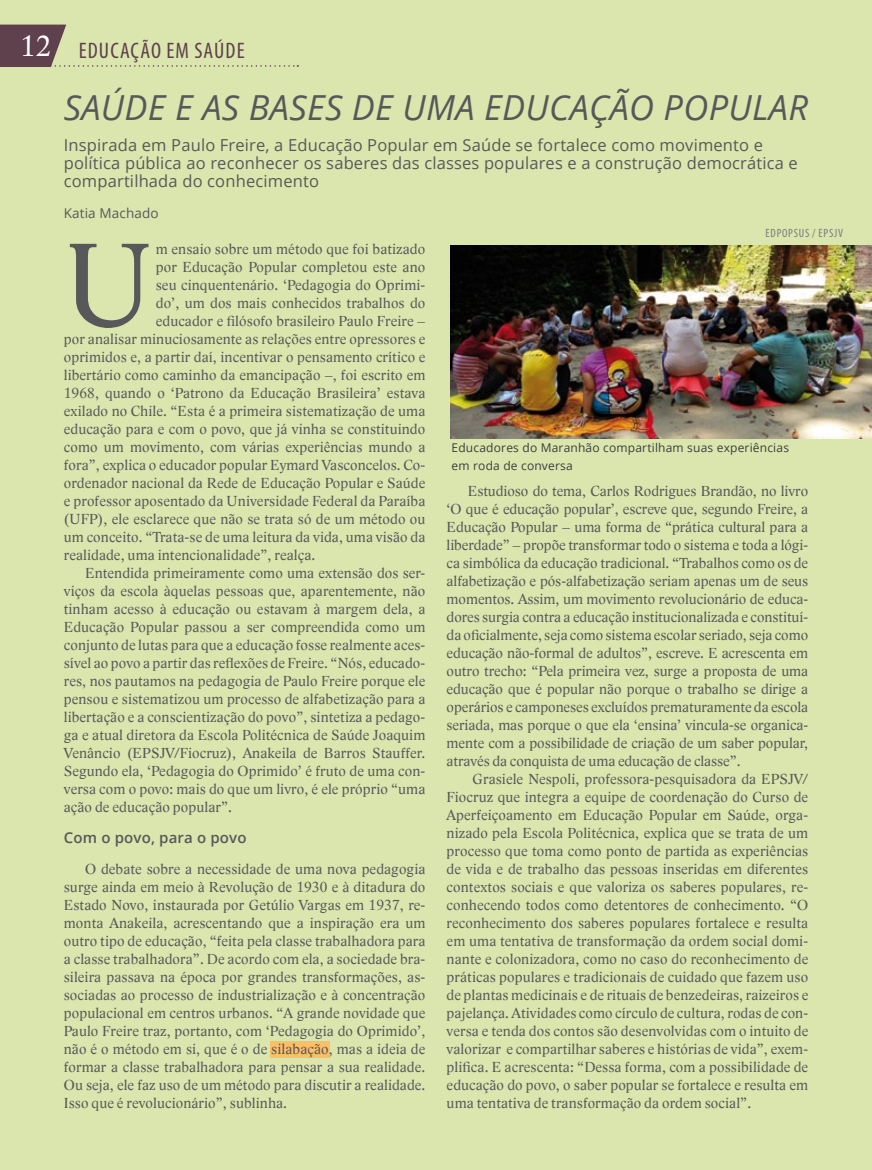
<style>
.page{position:relative;width:872px;height:1170px;background:#fff}
.page>*{position:absolute;margin:0;border:0;box-sizing:border-box;transform-origin:0 0}
.t1{font:121.2px "Lido STFCE";color:#58585a}
.t2{font:italic 34.5px "Open Sans";letter-spacing:.01em;color:#58585a}
.t3{font:30px "Lido STFCE";color:#fff}
.t4{font:condensed 22.5px "Myriad Pro";letter-spacing:.05em;color:#5f404d}
.t5{font:16.5px/18px "Open Sans";letter-spacing:.01em;color:#58585a}
.t6{font:15px/18px "Lido STFCE";letter-spacing:.01em;color:#58585a;text-align:justify}
.t7{font:600 15px "Open Sans";letter-spacing:.01em;color:#58585a}
.t8{font:13.5px "Open Sans";letter-spacing:.01em;color:#58585a}
.t9{font:12px/18px "Open Sans";letter-spacing:.015em;color:#3e3d40}
.t10{font:condensed 12px "Myriad Pro";letter-spacing:.06em;color:#7b7c7e}
</style>
<div class="page">
<div style="left:0;top:0;width:872px;height:1169px;background:#dae6ad"></div>
<svg style="left:0;top:25px;width:298px;height:42px"></svg>
<div style="left:270px;top:1041px;width:59px;height:16px;background:#fac065"></div>
<img style="left:451px;top:245px;width:421px;height:194px">
<h3 class="t3" style="left:20px;top:28px;width:32px">12</h3>
<h3 class="t4" style="left:79px;top:37px;width:157px">EDUCAÇÃO EM SAÚDE</h3>
<h2 class="t2" style="left:64px;top:84px;width:746px">SAÚDE E AS BASES DE UMA EDUCAÇÃO POPULAR</h2>
<p class="t5" style="left:64px;top:135px;width:735px">Inspirada em Paulo Freire, a Educação Popular em Saúde se fortalece como movimento e política pública ao reconhecer os saberes das classes populares e a construção democrática e compartilhada do conhecimento</p>
<p class="t8" style="left:64px;top:203px;width:96px">Katia Machado</p>
<h1 class="t1" style="left:64px;top:213px;width:92px">U</h1>
<p class="t6" style="left:156px;top:240px;width:271px">m ensaio sobre um método que foi batizado</p>
<p class="t10" style="left:765px;top:226px;width:79px">EDPOPSUS / EPSJV</p>
<p class="t6" style="left:156px;top:258px;width:271px">por Educação Popular completou este ano</p>
<p class="t6" style="left:156px;top:276px;width:271px">seu cinquentenário. ‘Pedagogia do Oprimi-</p>
<p class="t6" style="left:156px;top:294px;width:271px">do’, um dos mais conhecidos trabalhos do</p>
<p class="t6" style="left:156px;top:312px;width:271px">educador e filósofo brasileiro Paulo Freire –</p>
<p class="t6" style="left:64px;top:330px;width:363px">por analisar minuciosamente as relações entre opressores e</p>
<p class="t6" style="left:64px;top:348px;width:363px">oprimidos e, a partir daí, incentivar o pensamento crítico e</p>
<p class="t6" style="left:64px;top:366px;width:363px">libertário como caminho da emancipação –, foi escrito em</p>
<p class="t6" style="left:64px;top:384px;width:363px">1968, quando o ‘Patrono da Educação Brasileira’ estava</p>
<p class="t6" style="left:64px;top:402px;width:363px">exilado no Chile. “Esta é a primeira sistematização de uma</p>
<p class="t6" style="left:64px;top:420px;width:363px">educação para e com o povo, que já vinha se constituindo</p>
<p class="t6" style="left:64px;top:438px;width:363px">como um movimento, com várias experiências mundo a</p>
<p class="t6" style="left:64px;top:456px;width:363px">fora”, explica o educador popular Eymard Vasconcelos. Co-</p>
<p class="t6" style="left:64px;top:474px;width:363px">ordenador nacional da Rede de Educação Popular e Saúde</p>
<p class="t6" style="left:64px;top:492px;width:363px">e professor aposentado da Universidade Federal da Paraíba</p>
<p class="t6" style="left:64px;top:510px;width:363px">(UFP), ele esclarece que não se trata só de um método ou</p>
<p class="t6" style="left:64px;top:528px;width:363px">um conceito. “Trata-se de uma leitura da vida, uma visão da</p>
<p class="t6" style="left:64px;top:546px;width:253px">realidade, uma intencionalidade”, realça.</p>
<p class="t6" style="left:85px;top:564px;width:342px">Entendida primeiramente como uma extensão dos ser-</p>
<p class="t6" style="left:64px;top:582px;width:363px">viços da escola àquelas pessoas que, aparentemente, não</p>
<p class="t6" style="left:64px;top:600px;width:363px">tinham acesso à educação ou estavam à margem dela, a</p>
<p class="t6" style="left:64px;top:618px;width:363px">Educação Popular passou a ser compreendida como um</p>
<p class="t6" style="left:64px;top:636px;width:363px">conjunto de lutas para que a educação fosse realmente aces-</p>
<p class="t6" style="left:64px;top:654px;width:363px">sível ao povo a partir das reflexões de Freire. “Nós, educado-</p>
<p class="t6" style="left:64px;top:672px;width:363px">res, nos pautamos na pedagogia de Paulo Freire porque ele</p>
<p class="t6" style="left:64px;top:690px;width:363px">pensou e sistematizou um processo de alfabetização para a</p>
<p class="t6" style="left:64px;top:708px;width:363px">libertação e a conscientização do povo”, sintetiza a pedago-</p>
<p class="t6" style="left:64px;top:726px;width:363px">ga e atual diretora da Escola Politécnica de Saúde Joaquim</p>
<p class="t6" style="left:64px;top:744px;width:363px">Venâncio (EPSJV/Fiocruz), Anakeila de Barros Stauffer.</p>
<p class="t6" style="left:64px;top:762px;width:363px">Segundo ela, ‘Pedagogia do Oprimido’ é fruto de uma con-</p>
<p class="t6" style="left:64px;top:780px;width:363px">versa com o povo: mais do que um livro, é ele próprio “uma</p>
<p class="t6" style="left:64px;top:798px;width:170px">ação de educação popular”.</p>
<p class="t7" style="left:64px;top:827px;width:184px">Com o povo, para o povo</p>
<p class="t6" style="left:64px;top:859px;width:363px;text-indent:21px">O debate sobre a necessidade de uma nova pedagogia surge ainda em meio à Revolução de 1930 e à ditadura do Estado Novo, instaurada por Getúlio Vargas em 1937, re&shy;monta Anakeila, acrescentando que a inspiração era um outro tipo de educação, “feita pela classe trabalhadora para a classe trabalhadora”. De acordo com ela, a sociedade bra&shy;sileira passava na época por grandes transformações, as&shy;sociadas ao processo de industrialização e à concentração populacional em centros urbanos. “A grande novidade que Paulo Freire traz, portanto, com ‘Pedagogia do Oprimido’, não é o método em si, que é o de silabação, mas a ideia de formar a classe trabalhadora para pensar a sua realidade.<br>Ou seja, ele faz uso de um método para discutir a realidade.<br>Isso que é revolucionário”, sublinha.</p>
<p class="t9" style="left:451px;top:438px;width:339px">Educadores do Maranhão compartilham suas experiências em roda de conversa</p>
<p class="t6" style="left:446px;top:482px;width:363px;text-indent:21px">Estudioso do tema, Carlos Rodrigues Brandão, no livro ‘O que é educação popular’, escreve que, segundo Freire, a Educação Popular – uma forma de “prática cultural para a liberdade” – propõe transformar todo o sistema e toda a lógi&shy;ca simbólica da educação tradicional. “Trabalhos como os de alfabetização e pós-alfabetização seriam apenas um de seus momentos. Assim, um movimento revolucionário de educa&shy;dores surgia contra a educação institucionalizada e constituí&shy;da oficialmente, seja como sistema escolar seriado, seja como educação não-formal de adultos”, escreve. E acrescenta em outro trecho: “Pela primeira vez, surge a proposta de uma educação que é popular não porque o trabalho se dirige a operários e camponeses excluídos prematuramente da escola seriada, mas porque o que ela ‘ensina’ vincula-se organica&shy;mente com a possibilidade de criação de um saber popular, através da conquista de uma educação de classe”.</p>
<p class="t6" style="left:446px;top:770px;width:363px;text-indent:26px">Grasiele Nespoli, professora-pesquisadora da EPSJV/ Fiocruz que integra a equipe de coordenação do Curso de Aperfeiçoamento em Educação Popular em Saúde, orga&shy;nizado pela Escola Politécnica, explica que se trata de um processo que toma como ponto de partida as experiências de vida e de trabalho das pessoas inseridas em diferentes contextos sociais e que valoriza os saberes populares, re&shy;conhecendo todos como detentores de conhecimento. “O reconhecimento dos saberes populares fortalece e resulta em uma tentativa de transformação da ordem social domi&shy;nante e colonizadora, como no caso do reconhecimento de práticas populares e tradicionais de cuidado que fazem uso de plantas medicinais e de rituais de benzedeiras, raizeiros e pajelança. Atividades como círculo de cultura, rodas de con&shy;versa e tenda dos contos são desenvolvidas com o intuito de valorizar e compartilhar saberes e histórias de vida”, exem&shy;plifica. E acrescenta: “Dessa forma, com a possibilidade de educação do povo, o saber popular se fortalece e resulta em uma tentativa de transformação da ordem social”.</p>
</div>
